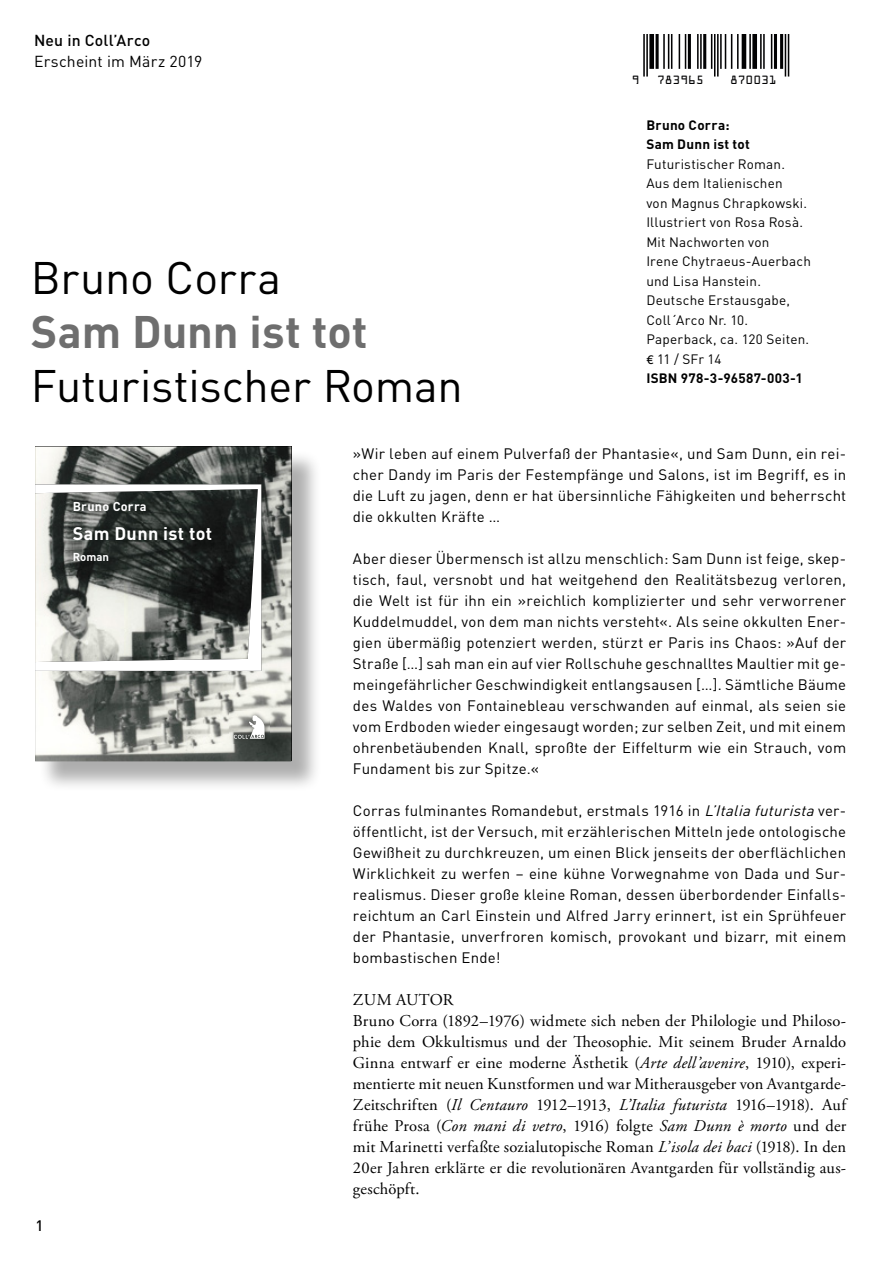
<style>
.page{position:relative;width:893px;height:1263px;background:#fff}
.page>*{position:absolute;margin:0;border:0;box-sizing:border-box;transform-origin:0 0}
.t1{font:45px "FFDIN";letter-spacing:-.005em;color:#000}
.t2{font:700 45px "FFDIN";color:#6e6e6e}
.t3{font:700 18px "FFDIN";letter-spacing:.02em;color:#fff}
.t4{font:16.5px/21px "Adobe Garamond Pro";letter-spacing:.01em;color:#000}
.t5{font:15.75px "FFDIN";letter-spacing:.01em;color:#000}
.t6{font:500 15.75px "FFDIN";letter-spacing:.015em;color:#000}
.t7{font:15px/21px "FFDIN";letter-spacing:.015em;color:#000;text-align:justify}
.t8{font:500 15px "FFDIN";color:#000}
.t9{font:13.5px/19.5px "FFDIN";letter-spacing:.015em;color:#000}
.t10{font:700 13.5px/19.5px "FFDIN";letter-spacing:.02em;color:#000}
.t11{font:700 12.75px "FFDIN";letter-spacing:.02em;color:#fff}
.t12{font:700 11.4px "FFDIN";color:#fff}
.t13{font:10.8px "OCRA";color:#020203}
.s1{font-family:"Zine Sans Dis"}
.s2{font-weight:700}
.s3{font-style:italic}
</style>
<div class="page">
<hr style="left:646px;top:34px;width:2px;height:43px;background:#020203">
<hr style="left:643px;top:34px;width:2px;height:43px;background:#020203">
<div style="left:649px;top:34px;width:5px;height:35px;background:#020203"></div>
<hr style="left:656px;top:34px;width:3px;height:35px;background:#020203">
<hr style="left:685px;top:34px;width:1px;height:35px;background:#020203">
<hr style="left:679px;top:34px;width:1px;height:35px;background:#020203">
<hr style="left:671px;top:34px;width:1px;height:35px;background:#020203">
<hr style="left:668px;top:34px;width:1px;height:35px;background:#020203">
<hr style="left:663px;top:34px;width:2px;height:35px;background:#020203">
<hr style="left:688px;top:34px;width:3px;height:35px;background:#020203">
<hr style="left:700px;top:34px;width:2px;height:35px;background:#020203">
<hr style="left:697px;top:34px;width:2px;height:35px;background:#020203">
<hr style="left:703px;top:34px;width:3px;height:35px;background:#020203">
<hr style="left:737px;top:34px;width:2px;height:35px;background:#020203">
<hr style="left:731px;top:34px;width:1px;height:35px;background:#020203">
<hr style="left:725px;top:34px;width:1px;height:35px;background:#020203">
<hr style="left:720px;top:34px;width:2px;height:35px;background:#020203">
<hr style="left:717px;top:34px;width:2px;height:43px;background:#020203">
<hr style="left:714px;top:34px;width:1px;height:43px;background:#020203">
<hr style="left:711px;top:34px;width:1px;height:35px;background:#020203">
<hr style="left:742px;top:34px;width:4px;height:35px;background:#020203">
<hr style="left:749px;top:34px;width:2px;height:35px;background:#020203">
<div style="left:752px;top:34px;width:5px;height:35px;background:#020203"></div>
<hr style="left:771px;top:34px;width:1px;height:35px;background:#020203">
<hr style="left:763px;top:34px;width:2px;height:35px;background:#020203">
<hr style="left:760px;top:34px;width:2px;height:35px;background:#020203">
<hr style="left:780px;top:34px;width:3px;height:35px;background:#020203">
<hr style="left:774px;top:34px;width:3px;height:35px;background:#020203">
<hr style="left:788px;top:34px;width:1px;height:43px;background:#020203">
<hr style="left:785px;top:34px;width:1px;height:43px;background:#020203">
<div style="left:38px;top:450px;width:284px;height:342px;background:#000;opacity:.32"></div>
<img style="left:35px;top:446px;width:256px;height:315px">
<svg style="left:35px;top:484px;width:226px;height:187px"></svg>
<img style="left:229px;top:711px;width:40px;height:32px">
<svg style="left:234px;top:715px;width:31px;height:24px"></svg>
<img style="left:65px;top:493px;width:155px;height:77px">
<p class="t6" style="left:34px;top:30px;width:118px">Neu in Coll’Arco</p>
<p class="t5" style="left:34px;top:51px;width:170px">Erscheint im März 2019</p>
<h1 class="t1" style="left:31px;top:249px;width:252px">Bruno Corra</h1>
<h1 class="t2" style="left:31px;top:302px;width:338px">Sam Dunn ist tot</h1>
<h1 class="t1" style="left:31px;top:357px;width:433px">Futuristischer Roman</h1>
<p class="t13" style="left:632px;top:75px;width:9px">9</p>
<p class="t13" style="left:657px;top:75px;width:48px">783965</p>
<p class="t13" style="left:730px;top:75px;width:48px">870031</p>
<p class="t10" style="left:646px;top:115px;width:105px">Bruno Corra:<br>Sam Dunn ist tot</p>
<p class="t9" style="left:646px;top:154px;width:166px">Futuristischer Roman.<br>Aus dem Italienischen<br>von Magnus Chrapkowski.<br>Illustriert von Rosa Rosà.<br>Mit Nachworten von<br>Irene Chytraeus-Auerbach und Lisa Hanstein.<br>Deutsche Erstausgabe,<br>Coll´Arco Nr. 10.<br>Paperback, ca. 120 Seiten. <span class="s1">€</span> 11 / SFr 14<br><span class="s2">ISBN 978-3-96587-003-1</span></p>
<p class="t11" style="left:73px;top:498px;width:75px">Bruno Corra</p>
<p class="t3" style="left:73px;top:522px;width:141px">Sam Dunn ist tot</p>
<p class="t12" style="left:73px;top:549px;width:38px">Roman</p>
<p class="t8" style="left:35px;top:1216px;width:9px">1</p>
<p class="t7" style="left:353px;top:442px;width:495px">»Wir leben auf einem Pulverfaß der Phantasie«, und Sam Dunn, ein rei&shy;cher Dandy im Paris der Festempfänge und Salons, ist im Begriff, es in die Luft zu jagen, denn er hat übersinnliche Fähigkeiten und beherrscht die okkulten Kräfte …</p>
<p class="t7" style="left:353px;top:547px;width:495px">Aber dieser Übermensch ist allzu menschlich: Sam Dunn ist feige, skep&shy;tisch, faul, versnobt und hat weitgehend den Realitätsbezug verloren, die Welt ist für ihn ein »reichlich komplizierter und sehr verworrener Kuddelmuddel, von dem man nichts versteht«. Als seine okkulten Ener&shy;gien übermäßig potenziert werden, stürzt er Paris ins Chaos: »Auf der Straße […] sah man ein auf vier Rollschuhe geschnalltes Maultier mit ge&shy;meingefährlicher Geschwindigkeit entlangsausen […]. Sämtliche Bäume des Waldes von Fontainebleau verschwanden auf einmal, als seien sie vom Erdboden wieder eingesaugt worden; zur selben Zeit, und mit einem ohrenbetäubenden Knall, sproßte der Eiffelturm wie ein Strauch, vom Fundament bis zur Spitze.«</p>
<p class="t7" style="left:353px;top:799px;width:495px">Corras fulminantes Romandebut, erstmals 1916 in <span class="s3">L’Italiafuturista</span>ver&shy;öffentlicht, ist der Versuch, mit erzählerischen Mitteln jede ontologische Gewißheit zu durchkreuzen, um einen Blick jenseits der oberflächlichen Wirklichkeit zu werfen – eine kühne Vorwegnahme von Dada und Sur&shy;realismus. Dieser große kleine Roman, dessen überbordender Einfalls&shy;reichtum an Carl Einstein und Alfred Jarry erinnert, ist ein Sprühfeuer der Phantasie, unverfroren komisch, provokant und bizarr, mit einem bombastischen Ende!</p>
<p class="t4" style="left:353px;top:989px;width:495px">ZUM AUTOR<br>Bruno Corra (1892–1976) widmete sich neben der Philologie und Philoso&shy;phie dem Okkultismus und der Theosophie. Mit seinem Bruder Arnaldo Ginna entwarf er eine moderne Ästhetik (<span class="s3">Arte dell’avenire</span>, 1910), experi&shy;mentierte mit neuen Kunstformen und war Mitherausgeber von Avantgarde-Zeitschriften (<span class="s3">Il Centauro</span> 1912–1913, <span class="s3">L’Italia futurista</span> 1916–1918). Auf frühe Prosa (<span class="s3">Con mani di vetro</span>, 1916) folgte <span class="s3">Sam Dunn è morto</span> und der mit Marinetti verfaßte sozialutopische Roman <span class="s3">L’isola dei baci</span> (1918). In den 20er Jahren erklärte er die revolutionären Avantgarden für vollständig aus&shy;geschöpft.</p>
</div>
